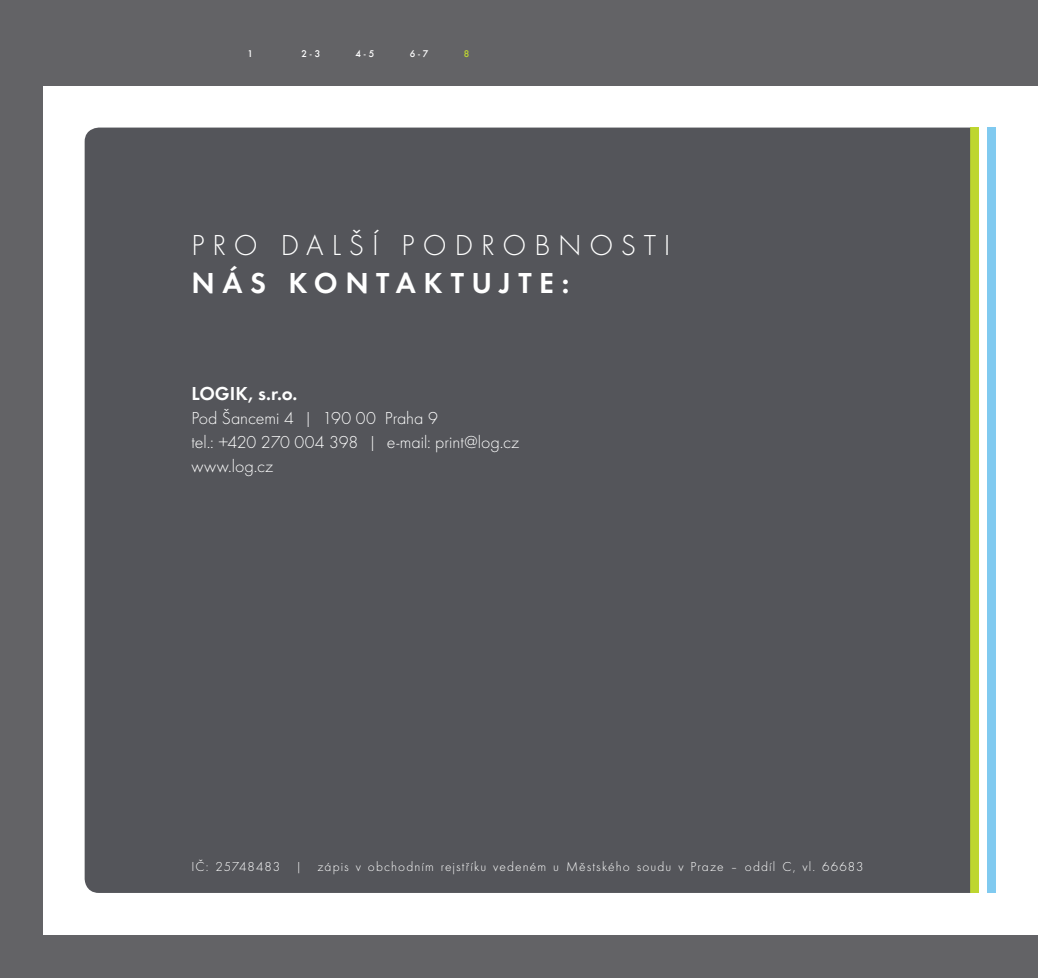
<style>
.page{position:relative;width:1038px;height:978px;background:#fff}
.page>*{position:absolute;margin:0;border:0;box-sizing:border-box;transform-origin:0 0}
.t1{font:30px "Futura TOT Ligh";letter-spacing:.26em;color:#fff}
.t2{font:600 30px "Futura TOT";letter-spacing:.245em;color:#fff}
.t3{font:600 19.5px "Futura TOT";letter-spacing:.005em;color:#fff}
.t4{font:18px/24px "Futura TOT Ligh";color:#fff}
.t5{font:13.5px "Futura TOT Ligh";letter-spacing:.08em;color:#fff}
.t6{font:500 9px "Futura";color:#fff}
.t7{font:500 9px "Futura";color:#bed630}
</style>
<div class="page">
<div style="left:970px;top:128px;width:8px;height:765px;background:#bed630"></div>
<div style="left:85px;top:128px;width:885px;height:765px;background:#54555a"></div>
<div style="left:987px;top:128px;width:8px;height:765px;background:#80caf0"></div>
<div style="left:0;top:0;width:43px;height:978px;background:#636366"></div>
<div style="left:0;top:0;width:1037px;height:85px;background:#636366"></div>
<div style="left:0;top:935px;width:1037px;height:43px;background:#636366"></div>
<p class="t6" style="left:247px;top:47px;width:7px">1</p>
<p class="t6" style="left:301px;top:47px;width:20px">2 - 3</p>
<p class="t6" style="left:355px;top:47px;width:20px">4 - 5</p>
<p class="t6" style="left:409px;top:47px;width:20px">6 - 7</p>
<p class="t7" style="left:463px;top:47px;width:7px">8</p>
<h1 class="t1" style="left:192px;top:228px;width:480px">PRO DALŠÍ PODROBNOSTI</h1>
<h1 class="t2" style="left:191px;top:265px;width:379px">NÁS KONTAKTUJTE:</h1>
<h2 class="t3" style="left:191px;top:382px;width:107px">LOGIK, s.r.o.</h2>
<h3 class="t4" style="left:191px;top:406px;width:329px">Pod Šancemi 4 | 190 00 Praha 9<br>tel.: +420 270 004 398 | e-mail: print@log.cz www.log.cz</h3>
<p class="t5" style="left:191px;top:859px;width:673px">IČ: 25748483 | zápis v obchodním rejstříku vedeném u Městského soudu v Praze – oddíl C, vl. 66683</p>
</div>
